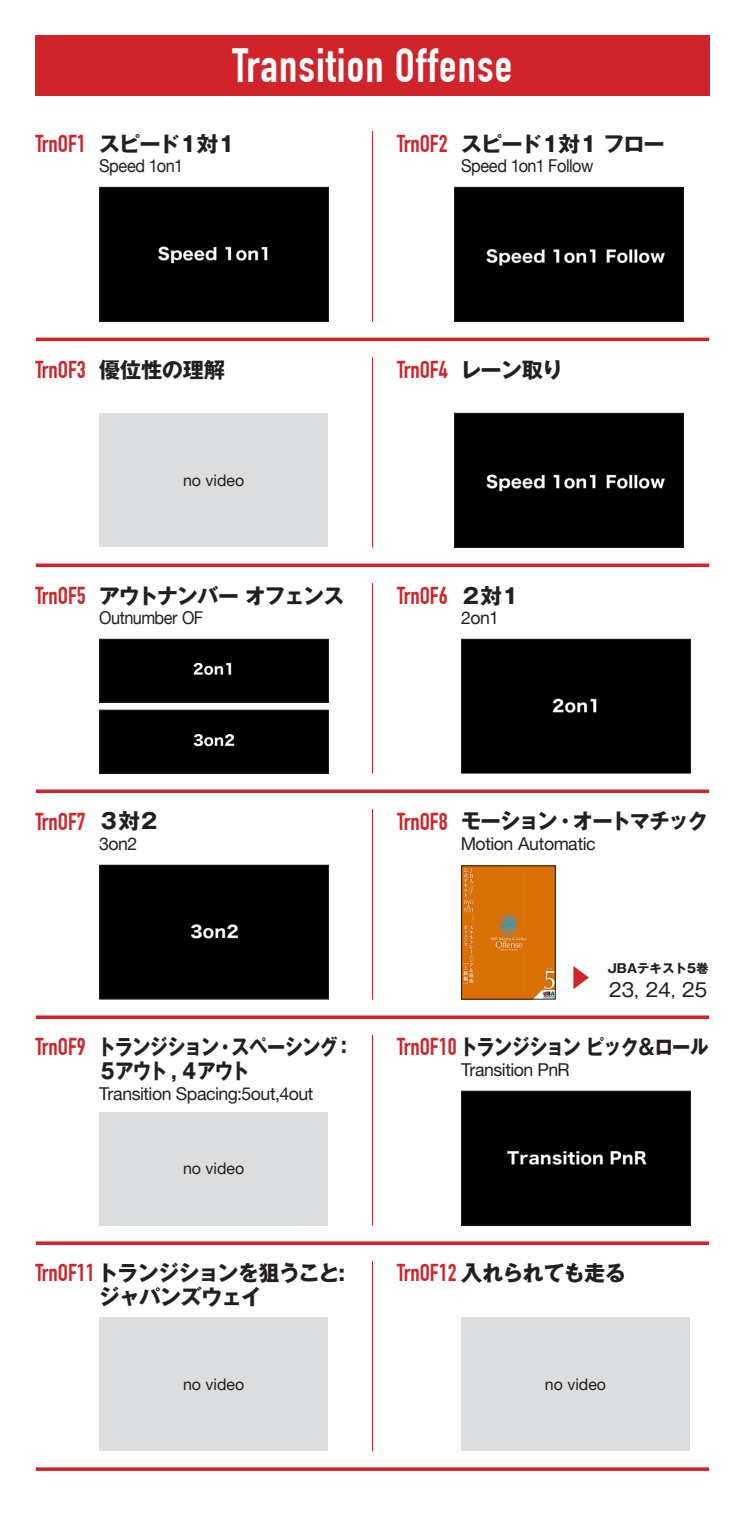
<style>
.page{position:relative;width:745px;height:1517px;background:#fff}
.page>*{position:absolute;margin:0;border:0;box-sizing:border-box;transform-origin:0 0}
.t1{font:700 47px "DIN Condensed";letter-spacing:.025em;color:#fff}
.t2{font:700 23.88px "DIN Condensed";color:#d1232a}
.t3{font:700 21.25px/23.9px "Gothic MB101 Pr 6";letter-spacing:-.05em;color:#231f20}
.t4{font:700 21.25px/23.9px "Gothic MB101 Pr 6";letter-spacing:-.05em;color:#231f20;scale:.86 1}
.t5{font:700 21.25px "Gothic MB101 Pr 6";letter-spacing:-.05em;color:#231f20;scale:.96 1}
.t6{font:700 21.25px "Gothic MB101 Pr 6";letter-spacing:-.095em;color:#231f20}
.t7{font:18.62px "Gothic MB101 Pr 6";color:#231f20}
.t8{font:17.75px "Helvetica Neue";letter-spacing:-.03em;color:#231f20}
.t9{font:17.75px "Helvetica Neue";letter-spacing:-.03em;color:#231f20;scale:.92 1}
.t10{font:16px "Helvetica Neue";color:#231f20}
.t11{font:700 12.38px "Gothic MB101 Pr 6";color:#231f20}
</style>
<div class="page">
<div style="left:35px;top:35px;width:674px;height:61px;background:#d1232a"></div>
<div style="left:456px;top:189px;width:225px;height:131px;background:#000"></div>
<div style="left:454px;top:187px;width:229px;height:135px;border:1px solid #231f20"></div>
<div style="left:456px;top:415px;width:225px;height:130px;background:#000"></div>
<div style="left:454px;top:413px;width:229px;height:134px;border:1px solid #231f20"></div>
<div style="left:101px;top:189px;width:225px;height:131px;background:#000"></div>
<div style="left:99px;top:187px;width:229px;height:135px;border:1px solid #231f20"></div>
<hr style="left:372px;top:131px;width:1px;height:191px;background:#d1232a">
<hr style="left:372px;top:583px;width:1px;height:190px;background:#d1232a">
<hr style="left:372px;top:809px;width:1px;height:190px;background:#d1232a">
<hr style="left:372px;top:1035px;width:1px;height:190px;background:#d1232a">
<hr style="left:372px;top:1261px;width:1px;height:190px;background:#d1232a">
<hr style="left:372px;top:357px;width:1px;height:190px;background:#d1232a">
<hr style="left:36px;top:338px;width:672px;height:3px;background:#d1232a">
<svg style="left:36px;top:563px;width:672px;height:4px;background:#d74147"></svg>
<svg style="left:36px;top:789px;width:672px;height:4px;background:#d63f45"></svg>
<svg style="left:36px;top:1015px;width:672px;height:4px;background:#d63c42"></svg>
<svg style="left:36px;top:1241px;width:672px;height:4px;background:#d63b41"></svg>
<hr style="left:36px;top:1467px;width:672px;height:3px;background:#d1232a">
<div style="left:99px;top:413px;width:229px;height:134px;background:#dcdddf"></div>
<div style="left:99px;top:1317px;width:229px;height:134px;background:#dcdddf"></div>
<div style="left:461px;top:1317px;width:228px;height:134px;background:#dcdddf"></div>
<div style="left:99px;top:1112px;width:229px;height:113px;background:#dcdddf"></div>
<div style="left:101px;top:641px;width:225px;height:59px;background:#000"></div>
<div style="left:99px;top:639px;width:229px;height:63px;border:1px solid #231f20"></div>
<div style="left:101px;top:712px;width:225px;height:59px;background:#000"></div>
<div style="left:99px;top:710px;width:229px;height:63px;border:1px solid #231f20"></div>
<div style="left:463px;top:641px;width:225px;height:130px;background:#000"></div>
<div style="left:461px;top:639px;width:229px;height:134px;border:1px solid #231f20"></div>
<div style="left:463px;top:1092px;width:225px;height:131px;background:#000"></div>
<div style="left:461px;top:1090px;width:229px;height:135px;border:1px solid #231f20"></div>
<div style="left:101px;top:867px;width:225px;height:130px;background:#000"></div>
<div style="left:99px;top:865px;width:229px;height:134px;border:1px solid #231f20"></div>
<img style="left:463px;top:867px;width:90px;height:130px">
<div style="left:461px;top:865px;width:94px;height:134px;border:1px solid #231f20"></div>
<svg style="left:573px;top:966px;width:15px;height:23px"></svg>
<h1 class="t1" style="left:232px;top:38px;width:281px">Transition Offense</h1>
<p class="t2" style="left:35px;top:129px;width:52px">TrnOF1</p>
<p class="t6" style="left:99px;top:126px;width:140px">スピード１対１</p>
<p class="t9" style="left:99px;top:153px;width:93px">Speed 1on1</p>
<p class="t2" style="left:397px;top:129px;width:52px">TrnOF2</p>
<p class="t3" style="left:460px;top:131px;width:205px">スピード１対１フロー</p>
<p class="t9" style="left:460px;top:153px;width:145px">Speed 1on1 Follow</p>
<p class="t2" style="left:35px;top:355px;width:52px">TrnOF3</p>
<p class="t3" style="left:99px;top:357px;width:127px">優位性の理解</p>
<p class="t10" style="left:183px;top:469px;width:63px">no video</p>
<p class="t2" style="left:35px;top:581px;width:52px">TrnOF5</p>
<p class="t3" style="left:99px;top:583px;width:247px">アウトナンバーオフェンス</p>
<p class="t9" style="left:99px;top:605px;width:115px">Outnumber OF</p>
<p class="t2" style="left:397px;top:355px;width:52px">TrnOF4</p>
<p class="t3" style="left:459px;top:357px;width:105px">レーン取り</p>
<p class="t2" style="left:397px;top:581px;width:52px">TrnOF6</p>
<p class="t3" style="left:460px;top:583px;width:62px">２対１</p>
<p class="t8" style="left:461px;top:605px;width:39px">2on1</p>
<p class="t2" style="left:35px;top:807px;width:52px">TrnOF7</p>
<p class="t3" style="left:98px;top:809px;width:63px">３対２</p>
<p class="t8" style="left:99px;top:831px;width:40px">3on2</p>
<p class="t2" style="left:35px;top:1033px;width:52px">TrnOF9</p>
<p class="t4" style="left:97px;top:1035px;width:298px">トランジション・スペーシング：<br>５アウト ４, アウト</p>
<p class="t8" style="left:99px;top:1080px;width:215px">Transition Spacing:5out,4out</p>
<p class="t10" style="left:183px;top:1157px;width:63px">no video</p>
<p class="t2" style="left:397px;top:807px;width:52px">TrnOF8</p>
<p class="t5" style="left:460px;top:804px;width:259px">モーション・オートマチック</p>
<p class="t8" style="left:460px;top:831px;width:136px">Motion Automatic</p>
<p class="t11" style="left:607px;top:958px;width:103px">JBAテキスト5巻</p>
<p class="t7" style="left:608px;top:974px;width:100px">23, 24, 25</p>
<p class="t4" style="left:459px;top:1035px;width:291px">トランジションピック＆ロール</p>
<p class="t8" style="left:461px;top:1056px;width:110px">Transition PnR</p>
<p class="t2" style="left:397px;top:1033px;width:61px">TrnOF10</p>
<p class="t2" style="left:35px;top:1259px;width:61px">TrnOF11</p>
<p class="t3" style="left:97px;top:1260px;width:249px">トランジションを狙うこと:ジャパンズウェイ</p>
<p class="t3" style="left:461px;top:1260px;width:166px">入れられても走る</p>
<p class="t2" style="left:397px;top:1259px;width:61px">TrnOF12</p>
<p class="t10" style="left:183px;top:1372px;width:63px">no video</p>
<p class="t10" style="left:544px;top:1372px;width:63px">no video</p>
</div>
